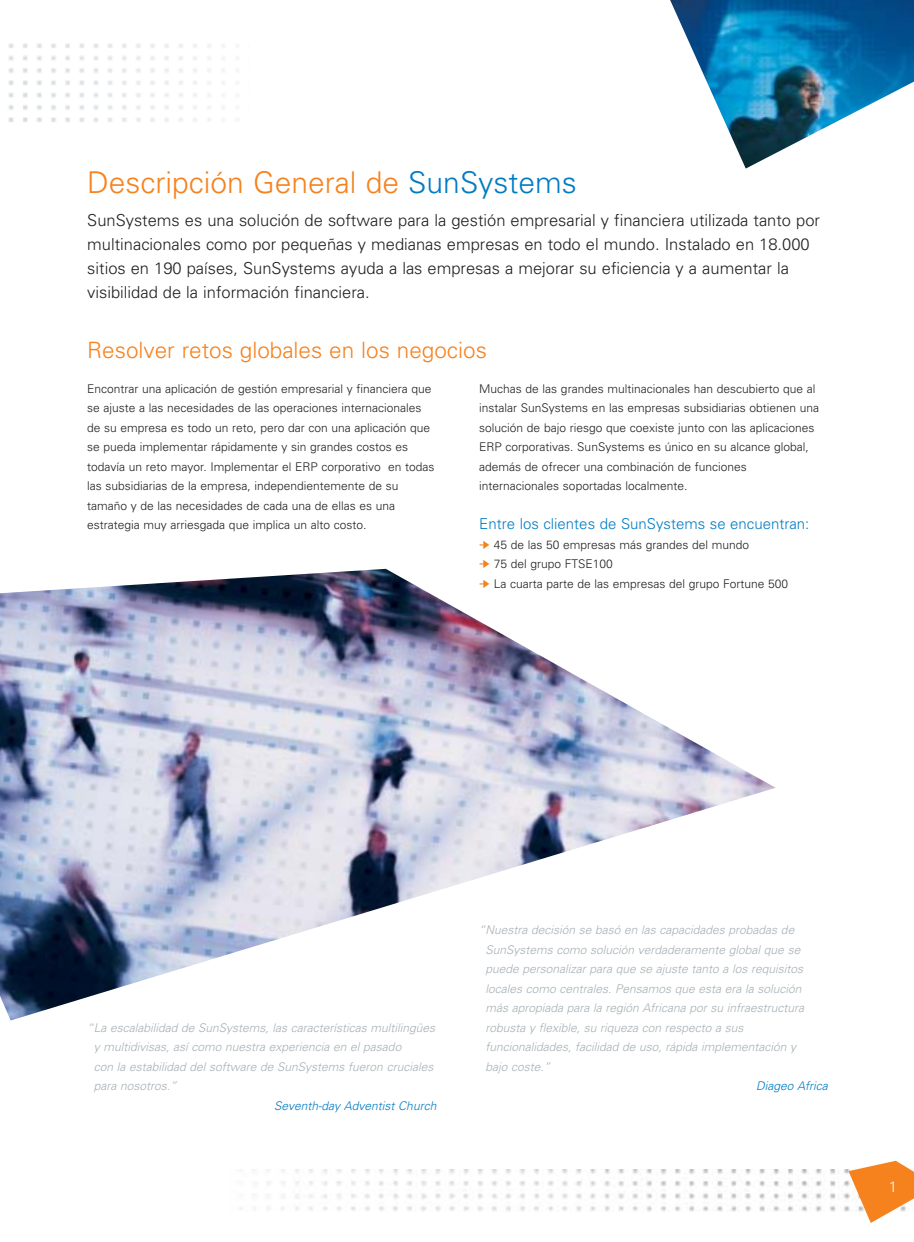
<style>
.page{position:relative;width:914px;height:1242px;background:#fff}
.page>*{position:absolute;margin:0;border:0;box-sizing:border-box;transform-origin:0 0}
.t1{font:300 30px "Univers";color:#f6821e}
.t2{font:300 22.5px "Univers";color:#f6821e}
.t3{font:300 16.5px/24px "Univers";color:#231f1f}
.t4{font:300 15px "Univers";color:#007cc3}
.t5{font:300 15px "Univers";color:#fff}
.t6{font:300 12px/19.5px "Univers";color:#231f1f}
.t7{font:italic 300 12px/19.5px "Univers";color:#a7b1b6}
.t8{font:italic 300 12px "Univers";color:#007cc3}
.s1{color:#007cc3}
.s2{color:#f6821e}
</style>
<div class="page">
<img style="left:670px;top:0;width:244px;height:169px">
<img style="left:241px;top:1169px;width:607px;height:43px">
<svg style="left:848px;top:1161px;width:66px;height:62px"></svg>
<img style="left:0;top:569px;width:775px;height:451px">
<img style="left:8px;top:43px;width:231px;height:79px">
<h1 class="t1" style="left:87px;top:172px;width:491px">Descripción General de <span class="s1">SunSystems</span></h1>
<p class="t3" style="left:87px;top:210px;width:734px">SunSystems es una solución de software para la gestión empresarial y financiera utilizada tanto por multinacionales como por pequeñas y medianas empresas en todo el mundo. Instalado en 18.000 sitios en 190 países, SunSystems ayuda a las empresas a mejorar su eficiencia y a aumentar la visibilidad de la información financiera.</p>
<h2 class="t2" style="left:87px;top:342px;width:401px">Resolver retos globales en los negocios</h2>
<p class="t6" style="left:87px;top:380px;width:349px">Encontrar una aplicación de gestión empresarial y financiera que se ajuste a las necesidades de las operaciones internacionales de su empresa es todo un reto, pero dar con una aplicación que se pueda implementar rápidamente y sin grandes costos es todavía un reto mayor. Implementar el ERP corporativo en todas las subsidiarias de la empresa, independientemente de su tamaño y de las necesidades de cada una de ellas es una estrategia muy arriesgada que implica un alto costo.</p>
<p class="t6" style="left:479px;top:380px;width:341px">Muchas de las grandes multinacionales han descubierto que al instalar SunSystems en las empresas subsidiarias obtienen una solución de bajo riesgo que coexiste junto con las aplicaciones ERP corporativas. SunSystems es único en su alcance global, además de ofrecer una combinación de funciones internacionales soportadas localmente.</p>
<p class="t4" style="left:479px;top:519px;width:332px">Entre los clientes de SunSystems se encuentran:</p>
<p class="t6" style="left:479px;top:536px;width:271px"><span class="s2">➔</span> 45 de las 50 empresas más grandes del mundo</p>
<p class="t6" style="left:479px;top:555px;width:135px"><span class="s2">➔</span> 75 del grupo FTSE100</p>
<p class="t6" style="left:479px;top:575px;width:310px"><span class="s2">➔</span> La cuarta parte de las empresas del grupo Fortune 500</p>
<p class="t7" style="left:94px;top:1019px;width:343px;text-indent:-7px">“La escalabilidad de SunSystems, las características multilingües y multidivisas, así como nuestra experiencia en el pasado<br>con la estabilidad del software de SunSystems fueron cruciales para nosotros.”</p>
<p class="t8" style="left:274px;top:1101px;width:164px">Seventh-day Adventist Church</p>
<p class="t7" style="left:485px;top:921px;width:320px;text-indent:-7px">“Nuestra decisión se basó en las capacidades probadas de SunSystems como solución verdaderamente global que se puede personalizar para que se ajuste tanto a los requisitos locales como centrales. Pensamos que esta era la solución más apropiada para la región Africana por su infraestructura robusta y flexible, su riqueza con respecto a sus funcionalidades, facilidad de uso, rápida implementación y bajo coste.”</p>
<p class="t8" style="left:756px;top:1081px;width:73px">Diageo Africa</p>
<p class="t5" style="left:888px;top:1181px;width:10px">1</p>
</div>
